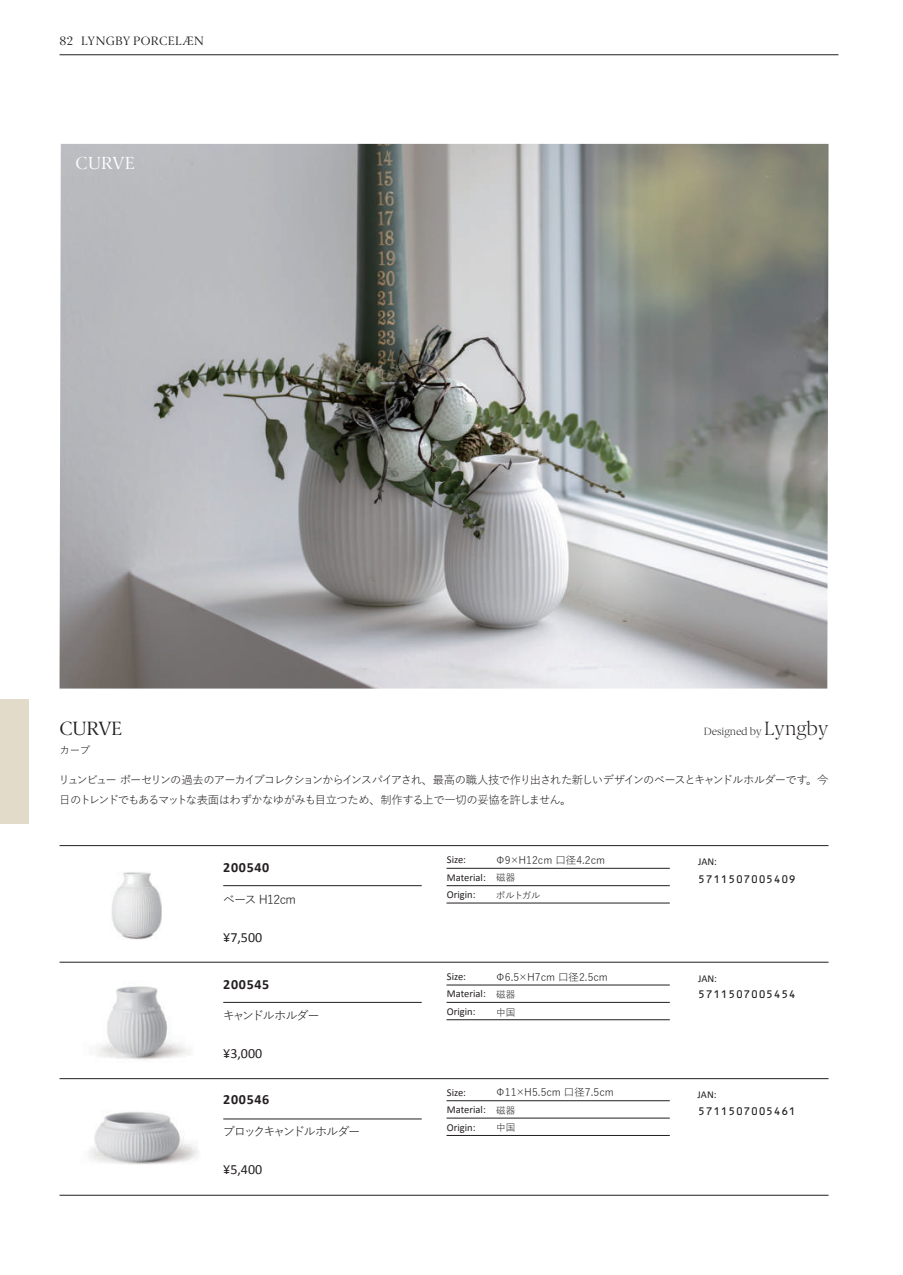
<style>
.page{position:relative;width:903px;height:1275px;background:#fff}
.page>*{position:absolute;margin:0;border:0;box-sizing:border-box;transform-origin:0 0}
.t1{font:19.25px "Berlingske Serif";letter-spacing:-.03em;color:#231f20}
.t2{font:17.5px "Berlingske Serif";color:#fff}
.t3{font:700 14px "Calibri";letter-spacing:.05em;color:#231f20}
.t4{font:14px "Calibri";color:#231f20}
.t5{font:12.25px "Berlingske Serif";letter-spacing:.025em;color:#231f20}
.t6{font:12.25px "Yu Go Pr 6 N";letter-spacing:-.14em;color:#231f20}
.t7{font:12.25px "Yu Go Pr 6 N";letter-spacing:-.12em;color:#231f20}
.t8{font:12.25px "Yu Go Pr 6 N";letter-spacing:-.05em;color:#231f20}
.t9{font:11.38px/19.2px "Yu Go Pr 6 N";letter-spacing:-.095em;color:#231f20}
.t10{font:10.5px/17.5px "Calibri";color:#231f20}
.t11{font:10.5px "Yu Go Pr 6 N";color:#231f20}
.t12{font:10.5px "OCRB Std";color:#231f20}
.t13{font:300 10.5px "Berlingske Serif";color:#231f20}
.t14{font:9.62px/17.5px "Yu Go Pr 6 N";color:#231f20}
.s1{font-size:19.25px}
</style>
<div class="page">
<hr style="left:60px;top:54px;width:778px;height:1px;background:#231f20">
<div style="left:0;top:699px;width:28px;height:124px;background:#e3dbc9"></div>
<img style="left:60px;top:144px;width:768px;height:545px">
<hr style="left:60px;top:845px;width:768px;height:1px;background:#231f20">
<img style="left:111px;top:872px;width:51px;height:68px">
<hr style="left:223px;top:885px;width:199px;height:1px;background:#231f20">
<hr style="left:446px;top:868px;width:224px;height:1px;background:#231f20">
<hr style="left:446px;top:885px;width:224px;height:1px;background:#231f20">
<hr style="left:446px;top:903px;width:224px;height:1px;background:#231f20">
<hr style="left:446px;top:985px;width:224px;height:1px;background:#231f20">
<hr style="left:446px;top:1002px;width:224px;height:1px;background:#231f20">
<hr style="left:446px;top:1019px;width:224px;height:1px;background:#231f20">
<hr style="left:446px;top:1100px;width:224px;height:1px;background:#231f20">
<hr style="left:446px;top:1118px;width:224px;height:1px;background:#231f20">
<hr style="left:446px;top:1135px;width:224px;height:1px;background:#231f20">
<hr style="left:60px;top:962px;width:768px;height:1px;background:#231f20">
<img style="left:97px;top:986px;width:92px;height:74px">
<hr style="left:223px;top:1002px;width:199px;height:1px;background:#231f20">
<hr style="left:60px;top:1078px;width:768px;height:1px;background:#231f20">
<img style="left:89px;top:1111px;width:110px;height:54px">
<hr style="left:223px;top:1119px;width:199px;height:1px;background:#231f20">
<hr style="left:60px;top:1195px;width:768px;height:1px;background:#231f20">
<p class="t5" style="left:60px;top:33px;width:146px">82 LYNGBY PORCELÆN</p>
<h2 class="t2" style="left:76px;top:151px;width:61px">CURVE</h2>
<h1 class="t1" style="left:60px;top:715px;width:64px">CURVE</h1>
<p class="t11" style="left:60px;top:740px;width:32px">カーブ</p>
<p class="t13" style="left:704px;top:724px;width:126px">Designed by <span class="s1">Lyngby</span></p>
<p class="t9" style="left:58px;top:769px;width:771px">リュンビュー ポーセリンの過去のアーカイブコレクションからインスパイアされ、最高の職人技で作り出された新しいデザインのベースとキャンドルホルダーです。今日のトレンドでもあるマットな表面はわずかなゆがみも目立つため、制作する上で一切の妥協を許しません。</p>
<p class="t3" style="left:223px;top:858px;width:48px">200540</p>
<p class="t8" style="left:223px;top:888px;width:75px">ベース H12cm</p>
<p class="t4" style="left:223px;top:928px;width:40px">¥7,500</p>
<p class="t3" style="left:223px;top:975px;width:48px">200545</p>
<p class="t7" style="left:223px;top:1004px;width:98px">キャンドルホルダー</p>
<p class="t4" style="left:223px;top:1045px;width:40px">¥3,000</p>
<p class="t3" style="left:223px;top:1091px;width:48px">200546</p>
<p class="t6" style="left:223px;top:1120px;width:139px">ブロックキャンドルホルダー</p>
<p class="t4" style="left:223px;top:1160px;width:40px">¥5,400</p>
<p class="t10" style="left:447px;top:851px;width:41px">Size:<br>Material:<br>Origin:</p>
<p class="t11" style="left:495px;top:850px;width:111px">Φ9×H12cm 口径4.2cm</p>
<p class="t14" style="left:496px;top:868px;width:46px">磁器<br>ポルトガル</p>
<p class="t10" style="left:698px;top:853px;width:21px">JAN:</p>
<p class="t12" style="left:698px;top:874px;width:100px">5711507005409</p>
<p class="t10" style="left:447px;top:968px;width:41px">Size:<br>Material:<br>Origin:</p>
<p class="t11" style="left:495px;top:967px;width:114px">Φ6.5×H7cm 口径2.5cm</p>
<p class="t14" style="left:496px;top:985px;width:21px">磁器中国</p>
<p class="t10" style="left:698px;top:970px;width:21px">JAN:</p>
<p class="t12" style="left:698px;top:989px;width:100px">5711507005454</p>
<p class="t10" style="left:447px;top:1083px;width:41px">Size:<br>Material:<br>Origin:</p>
<p class="t11" style="left:495px;top:1083px;width:120px">Φ11×H5.5cm 口径7.5cm</p>
<p class="t14" style="left:496px;top:1100px;width:21px">磁器中国</p>
<p class="t10" style="left:697px;top:1086px;width:21px">JAN:</p>
<p class="t12" style="left:698px;top:1106px;width:100px">5711507005461</p>
</div>
